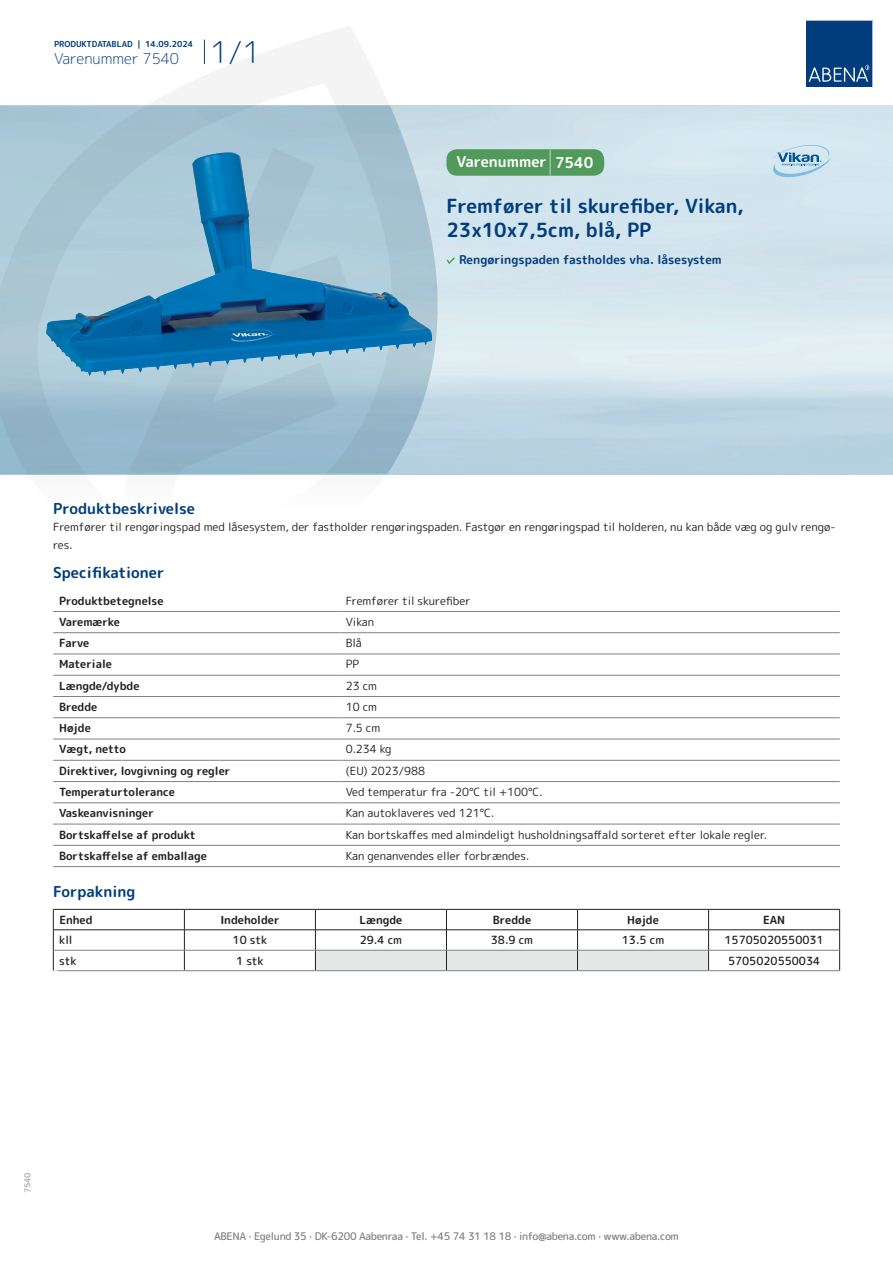
<style>
.page{position:relative;width:893px;height:1263px;background:#fff}
.page>*{position:absolute;margin:0;border:0;box-sizing:border-box;transform-origin:0 0}
.t1{font:700 19.5px/24px "Rounded Mplus 1 c";color:#013d7d}
.t2{font:700 15px "Rounded Mplus 1 c";color:#013d7d}
.t3{font:300 15px "Rounded Mplus 1 c";color:#013d7d}
.t4{font:700 15px "Rounded Mplus 1 c";color:#fff}
.t5{font:700 12px "Rounded Mplus 1 c";color:#013d7d}
.t6{font:11.25px/18px "Rounded Mplus 1 c";color:#231f20}
.t7{font:700 11.25px "Rounded Mplus 1 c";color:#231f20}
.t8{font:500 11.25px "Rounded Mplus 1 c";color:#231f20}
.t9{font:500 10.5px "Rounded Mplus 1 c";letter-spacing:-.03em;color:#808285}
.t10{font:700 10.5px "Rounded Mplus 1 c";color:#fff}
.t11{font:700 8.25px "Rounded Mplus 1 c";color:#013d7d}
.t12{font:700 8.25px "Rounded Mplus 1 c";color:#b2b3b7}
.s1{font-size:30px}
.s2{font-size:25.5px}
</style>
<div class="page">
<svg style="left:0;top:26px;width:439px;height:449px"></svg>
<svg style="left:0;top:106px;width:438px;height:368px;background:#a0c0d0"></svg>
<svg style="left:204px;top:40px;width:1px;height:24px"></svg>
<svg style="left:806px;top:20px;width:67px;height:67px;background:#144b86"></svg>
<img style="left:47px;top:153px;width:384px;height:223px">
<hr style="left:53px;top:611px;width:287px;height:1px;background:#808285">
<hr style="left:340px;top:611px;width:500px;height:1px;background:#808285">
<hr style="left:53px;top:632px;width:287px;height:1px;background:#808285">
<hr style="left:340px;top:632px;width:500px;height:1px;background:#808285">
<hr style="left:53px;top:654px;width:287px;height:1px;background:#808285">
<hr style="left:340px;top:654px;width:500px;height:1px;background:#808285">
<hr style="left:53px;top:675px;width:287px;height:1px;background:#808285">
<hr style="left:340px;top:675px;width:500px;height:1px;background:#808285">
<hr style="left:53px;top:696px;width:287px;height:1px;background:#808285">
<hr style="left:340px;top:696px;width:500px;height:1px;background:#808285">
<hr style="left:53px;top:717px;width:287px;height:1px;background:#808285">
<hr style="left:340px;top:717px;width:500px;height:1px;background:#808285">
<hr style="left:53px;top:739px;width:287px;height:1px;background:#808285">
<hr style="left:340px;top:739px;width:500px;height:1px;background:#808285">
<hr style="left:53px;top:760px;width:287px;height:1px;background:#808285">
<hr style="left:340px;top:760px;width:500px;height:1px;background:#808285">
<hr style="left:53px;top:781px;width:287px;height:1px;background:#808285">
<hr style="left:340px;top:781px;width:500px;height:1px;background:#808285">
<hr style="left:53px;top:802px;width:287px;height:1px;background:#808285">
<hr style="left:340px;top:802px;width:500px;height:1px;background:#808285">
<hr style="left:53px;top:824px;width:287px;height:1px;background:#808285">
<hr style="left:340px;top:824px;width:500px;height:1px;background:#808285">
<hr style="left:53px;top:845px;width:287px;height:1px;background:#808285">
<hr style="left:340px;top:845px;width:500px;height:1px;background:#808285">
<hr style="left:53px;top:866px;width:287px;height:1px;background:#808285">
<hr style="left:340px;top:866px;width:500px;height:1px;background:#808285">
<hr style="left:53px;top:909px;width:131px;height:1px;background:#231f20">
<hr style="left:184px;top:909px;width:131px;height:1px;background:#231f20">
<hr style="left:709px;top:909px;width:131px;height:1px;background:#231f20">
<hr style="left:53px;top:929px;width:131px;height:1px;background:#231f20">
<hr style="left:184px;top:929px;width:131px;height:1px;background:#231f20">
<hr style="left:709px;top:929px;width:131px;height:1px;background:#231f20">
<svg style="left:53px;top:909px;width:1px;height:61px"></svg>
<svg style="left:184px;top:909px;width:1px;height:61px"></svg>
<svg style="left:315px;top:909px;width:394px;height:61px"></svg>
<svg style="left:839px;top:909px;width:1px;height:61px"></svg>
<hr style="left:54px;top:950px;width:130px;height:1px;background:#808285">
<hr style="left:184px;top:950px;width:131px;height:1px;background:#808285">
<hr style="left:315px;top:950px;width:131px;height:1px;background:#808285">
<hr style="left:446px;top:950px;width:131px;height:1px;background:#808285">
<hr style="left:577px;top:950px;width:132px;height:1px;background:#808285">
<hr style="left:709px;top:950px;width:130px;height:1px;background:#808285">
<hr style="left:53px;top:970px;width:131px;height:1px;background:#808285">
<hr style="left:184px;top:970px;width:131px;height:1px;background:#808285">
<hr style="left:315px;top:970px;width:131px;height:1px;background:#808285">
<hr style="left:446px;top:970px;width:131px;height:1px;background:#808285">
<hr style="left:577px;top:970px;width:132px;height:1px;background:#808285">
<hr style="left:709px;top:970px;width:131px;height:1px;background:#808285">
<svg style="left:446px;top:257px;width:9px;height:7px"></svg>
<div style="left:446px;top:149px;width:158px;height:27px;background:#52995c;border-radius:10px"></div>
<svg style="left:772px;top:145px;width:59px;height:32px;background:#b1d1e4"></svg>
<p class="t11" style="left:54px;top:38px;width:141px">PRODUKTDATABLAD | 14.09.2024</p>
<h2 class="t3" style="left:54px;top:48px;width:208px">Varenummer 7540 <span class="s1">1/1</span></h2>
<h2 class="t4" style="left:457px;top:151px;width:138px">Varenummer <span class="s2">|</span> 7540</h2>
<h1 class="t1" style="left:446px;top:194px;width:299px">Fremfører til skurefiber, Vikan,<br>23x10x7,5cm, blå, PP</h1>
<p class="t5" style="left:459px;top:251px;width:264px">Rengøringspaden fastholdes vha. låsesystem</p>
<h2 class="t2" style="left:53px;top:498px;width:143px">Produktbeskrivelse</h2>
<p class="t6" style="left:53px;top:517px;width:784px">Fremfører til rengøringspad med låsesystem, der fastholder rengøringspaden. Fastgør en rengøringspad til holderen, nu kan både væg og gulv rengø&shy;res.</p>
<h2 class="t2" style="left:53px;top:562px;width:113px">Specifikationer</h2>
<p class="t7" style="left:59px;top:592px;width:106px">Produktbetegnelse</p>
<p class="t6" style="left:346px;top:591px;width:126px">Fremfører til skurefiber</p>
<p class="t7" style="left:59px;top:614px;width:62px">Varemærke</p>
<p class="t6" style="left:346px;top:613px;width:30px">Vikan</p>
<p class="t7" style="left:59px;top:635px;width:32px">Farve</p>
<p class="t6" style="left:346px;top:634px;width:18px">Blå</p>
<p class="t7" style="left:59px;top:656px;width:54px">Materiale</p>
<p class="t6" style="left:346px;top:655px;width:15px">PP</p>
<p class="t7" style="left:59px;top:678px;width:82px">Længde/dybde</p>
<p class="t6" style="left:346px;top:676px;width:33px">23 cm</p>
<p class="t7" style="left:59px;top:699px;width:40px">Bredde</p>
<p class="t6" style="left:346px;top:698px;width:33px">10 cm</p>
<p class="t7" style="left:59px;top:720px;width:33px">Højde</p>
<p class="t6" style="left:346px;top:719px;width:36px">7.5 cm</p>
<p class="t7" style="left:59px;top:741px;width:68px">Vægt, netto</p>
<p class="t6" style="left:346px;top:740px;width:47px">0.234 kg</p>
<p class="t7" style="left:59px;top:763px;width:173px">Direktiver, lovgivning og regler</p>
<p class="t6" style="left:346px;top:762px;width:81px">(EU) 2023/988</p>
<p class="t7" style="left:59px;top:784px;width:117px">Temperaturtolerance</p>
<p class="t6" style="left:346px;top:783px;width:198px">Ved temperatur fra -20°C til +100°C.</p>
<p class="t7" style="left:59px;top:805px;width:96px">Vaskeanvisninger</p>
<p class="t6" style="left:346px;top:804px;width:150px">Kan autoklaveres ved 121°C.</p>
<p class="t7" style="left:59px;top:826px;width:138px">Bortskaffelse af produkt</p>
<p class="t6" style="left:346px;top:825px;width:423px">Kan bortskaffes med almindeligt husholdningsaffald sorteret efter lokale regler.</p>
<p class="t7" style="left:59px;top:848px;width:149px">Bortskaffelse af emballage</p>
<p class="t6" style="left:346px;top:847px;width:185px">Kan genanvendes eller forbrændes.</p>
<h2 class="t2" style="left:53px;top:881px;width:84px">Forpakning</h2>
<p class="t7" style="left:59px;top:912px;width:35px">Enhed</p>
<p class="t7" style="left:220px;top:912px;width:61px">Indeholder</p>
<p class="t7" style="left:359px;top:912px;width:44px">Længde</p>
<p class="t7" style="left:493px;top:912px;width:40px">Bredde</p>
<p class="t7" style="left:627px;top:912px;width:33px">Højde</p>
<p class="t7" style="left:763px;top:912px;width:24px">EAN</p>
<p class="t8" style="left:59px;top:932px;width:15px">kll</p>
<p class="t8" style="left:233px;top:932px;width:36px">10 stk</p>
<p class="t8" style="left:360px;top:932px;width:44px">29.4 cm</p>
<p class="t8" style="left:491px;top:932px;width:44px">38.9 cm</p>
<p class="t8" style="left:622px;top:932px;width:44px">13.5 cm</p>
<p class="t8" style="left:724px;top:932px;width:101px">15705020550031</p>
<p class="t8" style="left:59px;top:952px;width:19px">stk</p>
<p class="t8" style="left:236px;top:952px;width:29px">1 stk</p>
<p class="t8" style="left:728px;top:952px;width:94px">5705020550034</p>
<p class="t10" style="left:53px;top:966px;width:7px">*</p>
<p class="t12" style="left:22px;top:1193px;width:23px;rotate:-90deg">7540</p>
<p class="t9" style="left:214px;top:1229px;width:466px">ABENA · Egelund 35 · DK-6200 Aabenraa · Tel. +45 74 31 18 18 · info@abena.com · www.abena.com</p>
</div>
